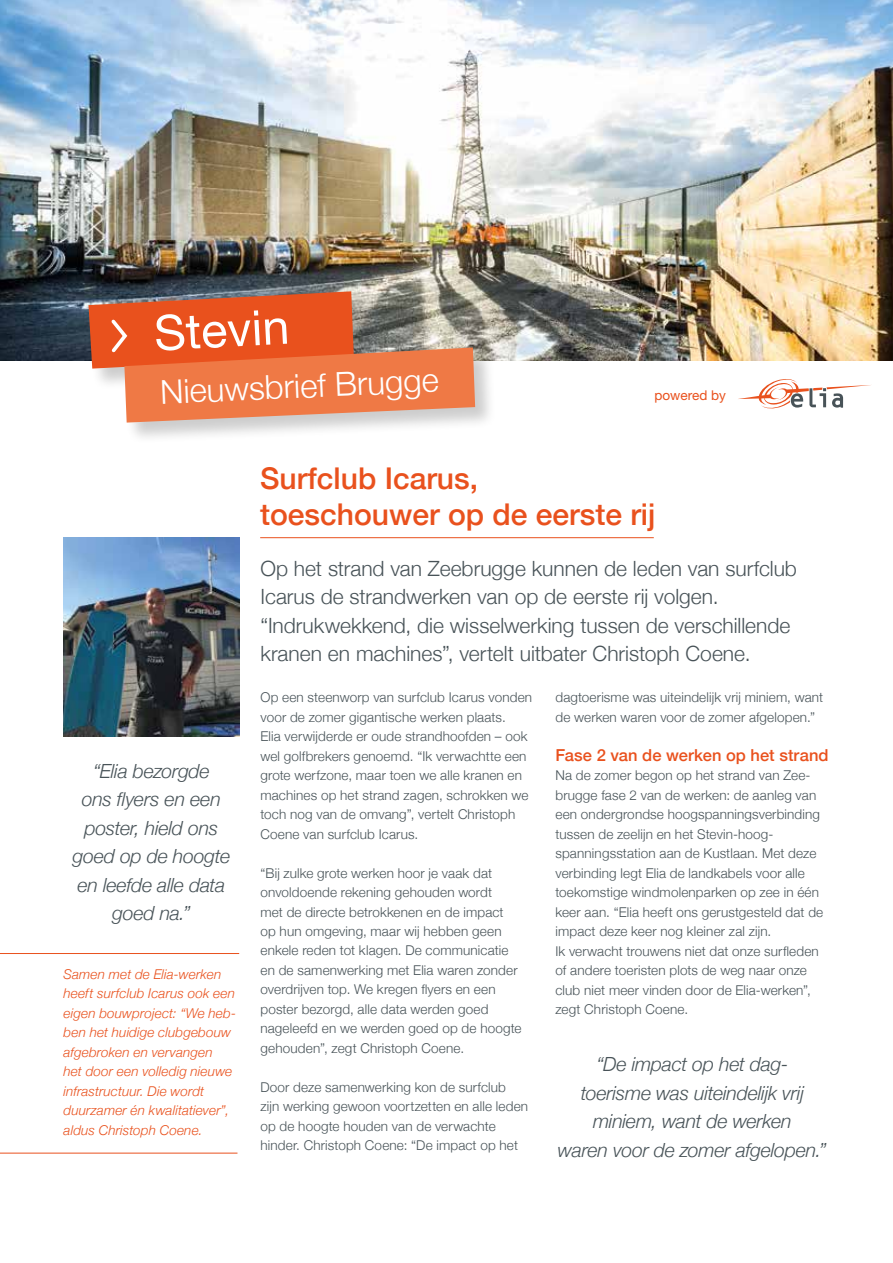
<style>
.page{position:relative;width:893px;height:1263px;background:#fff}
.page>*{position:absolute;margin:0;border:0;box-sizing:border-box;transform-origin:0 0}
.t1{font:48.75px "Helvetica Neue";color:#fff}
.t2{font:300 33px "Helvetica Neue";color:#fff}
.t3{font:500 30px/36px "Helvetica Neue";color:#e9511d}
.t4{font:300 21px/28.5px "Helvetica Neue";color:#485358}
.t5{font:italic 300 19.5px/28.5px "Helvetica Neue";letter-spacing:-.01em;color:#485358;text-align:center}
.t6{font:500 16.5px "Helvetica Neue";letter-spacing:.005em;color:#e9511d}
.t7{font:300 13.5px/19.5px "Helvetica Neue";letter-spacing:.01em;color:#485358}
.t8{font:italic 300 13.5px/19.5px "Helvetica Neue";letter-spacing:.01em;color:#e9511d}
.t9{font:13.5px "Helvetica Neue LT Pro";color:#e9511d}
</style>
<div class="page">
<img style="left:64px;top:538px;width:175px;height:198px">
<img style="left:0;top:0;width:893px;height:360px">
<div style="left:125px;top:348px;width:372px;height:96px;background:#000;opacity:.2"></div>
<svg style="left:738px;top:379px;width:133px;height:30px"></svg>
<hr style="left:260px;top:537px;width:394px;height:1px;background:#e9511d">
<hr style="left:0;top:953px;width:239px;height:1px;background:#e9511d">
<hr style="left:0;top:1153px;width:237px;height:1px;background:#e9511d">
<svg style="left:88px;top:291px;width:387px;height:132px;background:#d87953"></svg>
<h1 class="t1" style="left:152px;top:298px;width:137px;rotate:-3deg">Stevin</h1>
<h2 class="t2" style="left:160px;top:364px;width:280px;rotate:-2deg">Nieuwsbrief Brugge</h2>
<p class="t9" style="left:655px;top:387px;width:73px">powered by</p>
<h3 class="t5" style="left:72px;top:755px;width:159px">“Elia bezorgde<br>ons flyers en een poster, hield ons goed op de hoogte en leefde alle data goed na.”</h3>
<p class="t8" style="left:64px;top:963px;width:174px">Samen met de Elia-werken heeft surfclub Icarus ook een eigen bouwproject: “We heb&shy;ben het huidige clubgebouw afgebroken en vervangen<br>het door een volledig nieuwe infrastructuur. Die wordt duurzamer én kwalitatiever”, aldus Christoph Coene.</p>
<h3 class="t3" style="left:260px;top:457px;width:397px">Surfclub Icarus, toeschouwer op de eerste rij</h3>
<h3 class="t4" style="left:260px;top:552px;width:538px">Op het strand van Zeebrugge kunnen de leden van surfclub Icarus de strandwerken van op de eerste rij volgen. “Indrukwekkend, die wisselwerking tussen de verschillende kranen en machines”, vertelt uitbater Christoph Coene.</h3>
<p class="t7" style="left:555px;top:686px;width:269px">dagtoerisme was uiteindelijk vrij miniem, want de werken waren voor de zomer afgelopen.”</p>
<p class="t6" style="left:555px;top:741px;width:275px">Fase 2 van de werken op het strand</p>
<p class="t7" style="left:555px;top:764px;width:269px">Na de zomer begon op het strand van Zee&shy;brugge fase 2 van de werken: de aanleg van een ondergrondse hoogspanningsverbinding tussen de zeelijn en het Stevin-hoog&shy;spanningsstation aan de Kustlaan. Met deze verbinding legt Elia de landkabels voor alle toekomstige windmolenparken op zee in één keer aan. “Elia heeft ons gerustgesteld dat de impact deze keer nog kleiner zal zijn.<br>Ik verwacht trouwens niet dat onze surfleden of andere toeristen plots de weg naar onze club niet meer vinden door de Elia-werken”, zegt Christoph Coene.</p>
<p class="t7" style="left:260px;top:686px;width:273px">Op een steenworp van surfclub Icarus vonden voor de zomer gigantische werken plaats.<br>Elia verwijderde er oude strandhoofden – ook wel golfbrekers genoemd. “Ik verwachtte een grote werfzone, maar toen we alle kranen en machines op het strand zagen, schrokken we toch nog van de omvang”, vertelt Christoph Coene van surfclub Icarus.</p>
<p class="t7" style="left:260px;top:862px;width:263px">“Bij zulke grote werken hoor je vaak dat onvoldoende rekening gehouden wordt<br>met de directe betrokkenen en de impact op hun omgeving, maar wij hebben geen enkele reden tot klagen. De communicatie en de samenwerking met Elia waren zonder overdrijven top. We kregen flyers en een poster bezorgd, alle data werden goed nageleefd en we werden goed op de hoogte gehouden”, zegt Christoph Coene.</p>
<p class="t7" style="left:260px;top:1076px;width:269px">Door deze samenwerking kon de surfclub zijn werking gewoon voortzetten en alle leden op de hoogte houden van de verwachte hinder. Christoph Coene: “De impact op het</p>
<h3 class="t5" style="left:558px;top:1049px;width:270px">“De impact op het dag-<br>toerisme was uiteindelijk vrij miniem, want de werken<br>waren voor de zomer afgelopen.”</h3>
</div>
